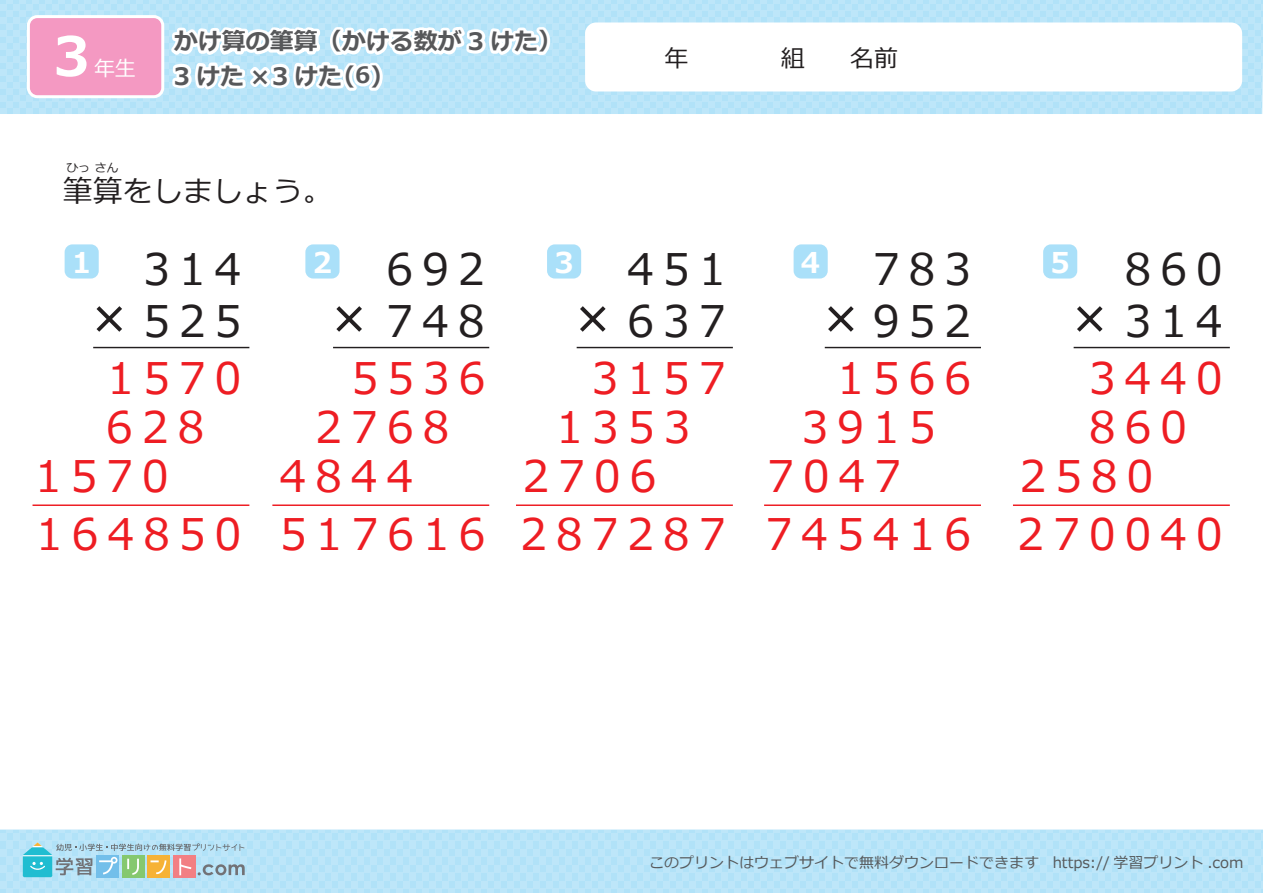
<style>
.page{position:relative;width:1263px;height:893px;background:#fff}
.page>*{position:absolute;margin:0;border:0;box-sizing:border-box;transform-origin:0 0}
.t1{font:700 54px "Meiryo";color:#fff}
.t2{font:43.5px/58.1px "Meiryo";letter-spacing:.2em;color:#ee1d23}
.t3{font:43.5px/52.1px "Meiryo";letter-spacing:.2em;color:#231f20}
.t4{font:30px "Meiryo";color:#231f20}
.t5{font:700 28.65px "Meiryo";color:#fff}
.t6{font:700 24px "Meiryo";color:#57585a}
.t7{font:24px "Meiryo";color:#231f20}
.t8{font:21px "Meiryo";color:#fff}
.t9{font:15px "Meiryo";color:#56595b}
.t10{font:12px "Meiryo";color:#231f20}
.s1{font-size:22.5px}
</style>
<div class="page">
<svg style="left:0;top:0;width:1263px;height:114px;background:#b8e4f8"></svg>
<div style="left:585px;top:22px;width:657px;height:69px;background:#fff;border-radius:11px"></div>
<div style="left:27px;top:15px;width:137px;height:83px;border:6px solid #fff;border-radius:8px"></div>
<div style="left:30px;top:18px;width:131px;height:77px;background:#f499c2;border-radius:8px"></div>
<div style="left:0;top:829px;width:1263px;height:64px;background:#bde6f9"></div>
<svg style="left:23px;top:842px;width:222px;height:35px"></svg>
<div style="left:793px;top:244px;width:35px;height:34px;background:#aae0f9;border-radius:8px"></div>
<div style="left:547px;top:244px;width:34px;height:34px;background:#aae0f9;border-radius:8px"></div>
<div style="left:305px;top:244px;width:34px;height:34px;background:#aae0f9;border-radius:8px"></div>
<div style="left:1043px;top:244px;width:34px;height:34px;background:#aae0f9;border-radius:8px"></div>
<div style="left:65px;top:244px;width:34px;height:34px;background:#aae0f9;border-radius:8px"></div>
<svg style="left:97px;top:306px;width:25px;height:26px"></svg>
<hr style="left:93px;top:347px;width:156px;height:1px;background:#231f20">
<svg style="left:336px;top:306px;width:26px;height:26px"></svg>
<hr style="left:333px;top:347px;width:156px;height:1px;background:#231f20">
<svg style="left:580px;top:306px;width:26px;height:26px"></svg>
<hr style="left:577px;top:347px;width:156px;height:1px;background:#231f20">
<svg style="left:828px;top:306px;width:26px;height:26px"></svg>
<hr style="left:825px;top:347px;width:156px;height:1px;background:#231f20">
<svg style="left:1077px;top:306px;width:25px;height:26px"></svg>
<hr style="left:1074px;top:347px;width:156px;height:1px;background:#231f20">
<hr style="left:1013px;top:504px;width:217px;height:2px;background:#ee1d23">
<hr style="left:764px;top:504px;width:217px;height:2px;background:#ee1d23">
<hr style="left:516px;top:504px;width:217px;height:2px;background:#ee1d23">
<hr style="left:272px;top:504px;width:217px;height:2px;background:#ee1d23">
<hr style="left:33px;top:504px;width:216px;height:2px;background:#ee1d23">
<svg style="left:165px;top:22px;width:390px;height:75px"></svg>
<p class="t1" style="left:53px;top:18px;width:38px">3</p>
<p class="t6" style="left:174px;top:25px;width:390px">かけ算の筆算（かける数が 3 けた）</p>
<p class="t8" style="left:94px;top:54px;width:43px">年生</p>
<p class="t7" style="left:664px;top:41px;width:25px">年</p>
<p class="t7" style="left:781px;top:41px;width:25px">組</p>
<p class="t7" style="left:850px;top:41px;width:49px">名前</p>
<p class="t6" style="left:174px;top:59px;width:209px">3 けた ×3 けた<span class="s1">(6)</span></p>
<p class="t10" style="left:67px;top:159px;width:54px">ひっ さん</p>
<p class="t4" style="left:63px;top:170px;width:271px">筆算をしましょう。</p>
<p class="t5" style="left:72px;top:242px;width:21px">1</p>
<p class="t5" style="left:313px;top:242px;width:21px">2</p>
<p class="t5" style="left:554px;top:242px;width:21px">3</p>
<p class="t5" style="left:801px;top:242px;width:21px">4</p>
<p class="t5" style="left:1050px;top:242px;width:21px">5</p>
<p class="t3" style="left:386px;top:245px;width:100px">692<br>748</p>
<p class="t3" style="left:1124px;top:245px;width:100px">860<br>314</p>
<p class="t3" style="left:873px;top:245px;width:100px">783<br>952</p>
<p class="t3" style="left:143px;top:245px;width:100px">314<br>525</p>
<p class="t3" style="left:627px;top:245px;width:100px">451<br>637</p>
<p class="t2" style="left:107px;top:352px;width:136px">1570</p>
<p class="t2" style="left:351px;top:352px;width:136px">5536</p>
<p class="t2" style="left:591px;top:352px;width:136px">3157</p>
<p class="t2" style="left:837px;top:352px;width:136px">1566</p>
<p class="t2" style="left:1089px;top:352px;width:136px">3440</p>
<p class="t2" style="left:106px;top:400px;width:100px">628</p>
<p class="t2" style="left:315px;top:400px;width:136px">2768</p>
<p class="t2" style="left:556px;top:400px;width:136px">1353</p>
<p class="t2" style="left:801px;top:400px;width:136px">3915</p>
<p class="t2" style="left:1089px;top:400px;width:100px">860</p>
<p class="t2" style="left:35px;top:450px;width:208px">1570<br>164850</p>
<p class="t2" style="left:279px;top:450px;width:136px">4844</p>
<p class="t2" style="left:522px;top:450px;width:136px">2706</p>
<p class="t2" style="left:767px;top:450px;width:136px">7047</p>
<p class="t2" style="left:1017px;top:450px;width:207px">2580<br>270040</p>
<p class="t2" style="left:280px;top:508px;width:693px">517616 287287 745416</p>
<p class="t9" style="left:649px;top:852px;width:596px">このプリントはウェブサイトで無料ダウンロードできます https:// 学習プリント .com</p>
</div>
